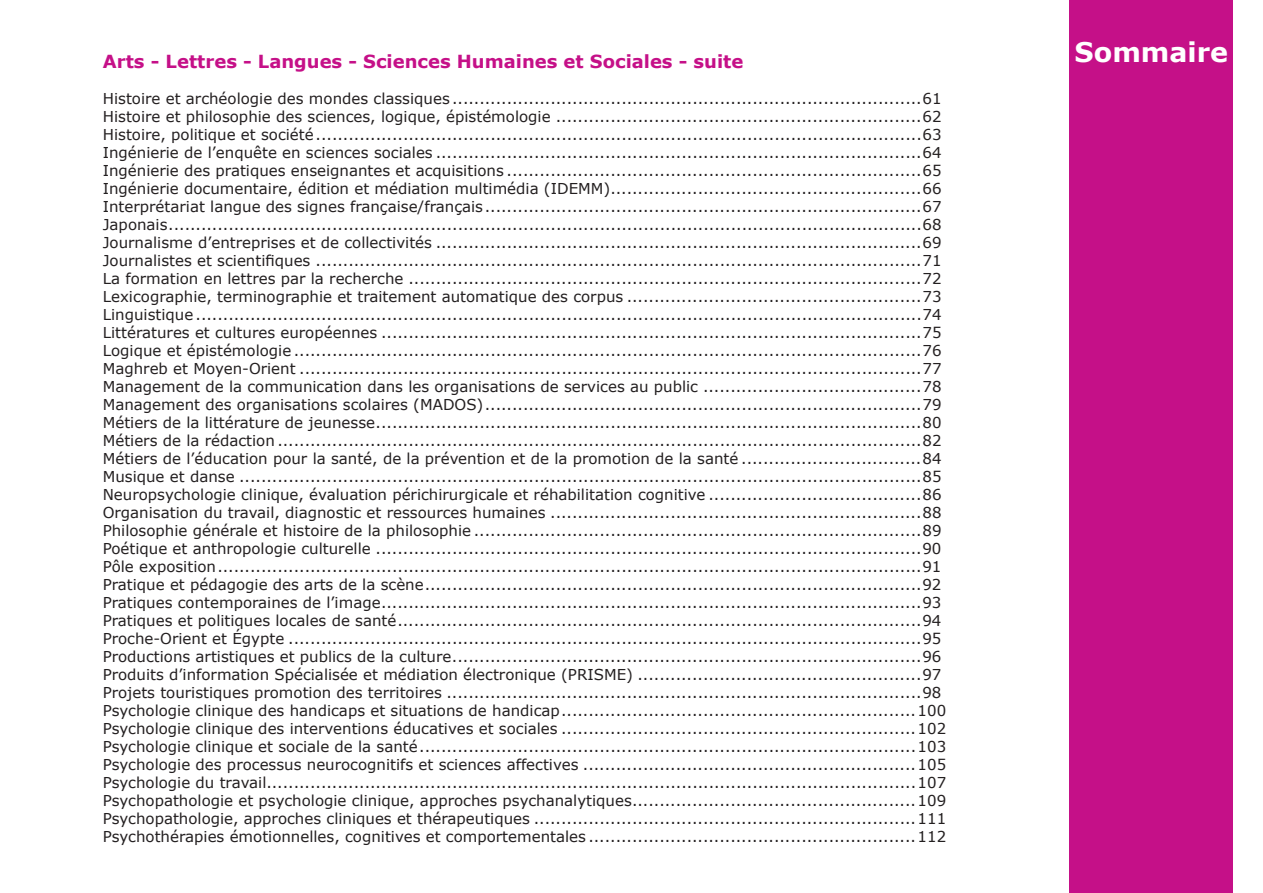
<style>
.page{position:relative;width:1263px;height:893px;background:#fff}
.page>*{position:absolute;margin:0;border:0;box-sizing:border-box;transform-origin:0 0}
.t1{font:700 27px "Verdana";color:#fff}
.t2{font:700 18px "Verdana";color:#c51088}
.t3{font:15px/18px "Verdana";color:#231f20}
</style>
<div class="page">
<div style="left:1069px;top:0;width:164px;height:893px;background:#c51088"></div>
<p class="t2" style="left:103px;top:48px;width:642px">Arts - Lettres - Langues - Sciences Humaines et Sociales - suite</p>
<p class="t3" style="left:103px;top:89px;width:845px">Histoire et archéologie des mondes classiques ......................................................................................61<br>Histoire et philosophie des sciences, logique, épistémologie ...................................................................62<br>Histoire, politique et société...............................................................................................................63<br>Ingénierie de l’enquête en sciences sociales .........................................................................................64<br>Ingénierie des pratiques enseignantes et acquisitions ............................................................................65<br>Ingénierie documentaire, édition et médiation multimédia (IDEMM).........................................................66<br>Interprétariat langue des signes française/français................................................................................67<br>Japonais..........................................................................................................................................68<br>Journalisme d’entreprises et de collectivités .........................................................................................69<br>Journalistes et scientifiques ...............................................................................................................71<br>La formation en lettres par la recherche ..............................................................................................72<br>Lexicographie, terminographie et traitement automatique des corpus ......................................................73<br>Linguistique.....................................................................................................................................74<br>Littératures et cultures européennes ...................................................................................................75<br>Logique et épistémologie ...................................................................................................................76<br>Maghreb et Moyen-Orient ..................................................................................................................77<br>Management de la communication dans les organisations de services au public ........................................78<br>Management des organisations scolaires (MADOS)................................................................................79<br>Métiers de la littérature de jeunesse....................................................................................................80<br>Métiers de la rédaction ......................................................................................................................82<br>Métiers de l’éducation pour la santé, de la prévention et de la promotion de la santé .................................84<br>Musique et danse .............................................................................................................................85<br>Neuropsychologie clinique, évaluation périchirurgicale et réhabilitation cognitive .......................................86<br>Organisation du travail, diagnostic et ressources humaines ....................................................................88<br>Philosophie générale et histoire de la philosophie ..................................................................................89<br>Poétique et anthropologie culturelle ....................................................................................................90<br>Pôle exposition.................................................................................................................................91<br>Pratique et pédagogie des arts de la scène...........................................................................................92<br>Pratiques contemporaines de l’image...................................................................................................93<br>Pratiques et politiques locales de santé................................................................................................94<br>Proche-Orient et Égypte ....................................................................................................................95<br>Productions artistiques et publics de la culture......................................................................................96<br>Produits d’information Spécialisée et médiation électronique (PRISME) ....................................................97<br>Projets touristiques promotion des territoires .......................................................................................98<br>Psychologie clinique des handicaps et situations de handicap.................................................................100<br>Psychologie clinique des interventions éducatives et sociales .................................................................102<br>Psychologie clinique et sociale de la santé...........................................................................................103<br>Psychologie des processus neurocognitifs et sciences affectives .............................................................105<br>Psychologie du travail.......................................................................................................................107<br>Psychopathologie et psychologie clinique, approches psychanalytiques....................................................109<br>Psychopathologie, approches cliniques et thérapeutiques ......................................................................111<br>Psychothérapies émotionnelles, cognitives et comportementales ............................................................112</p>
<h1 class="t1" style="left:1074px;top:33px;width:155px">Sommaire</h1>
</div>
